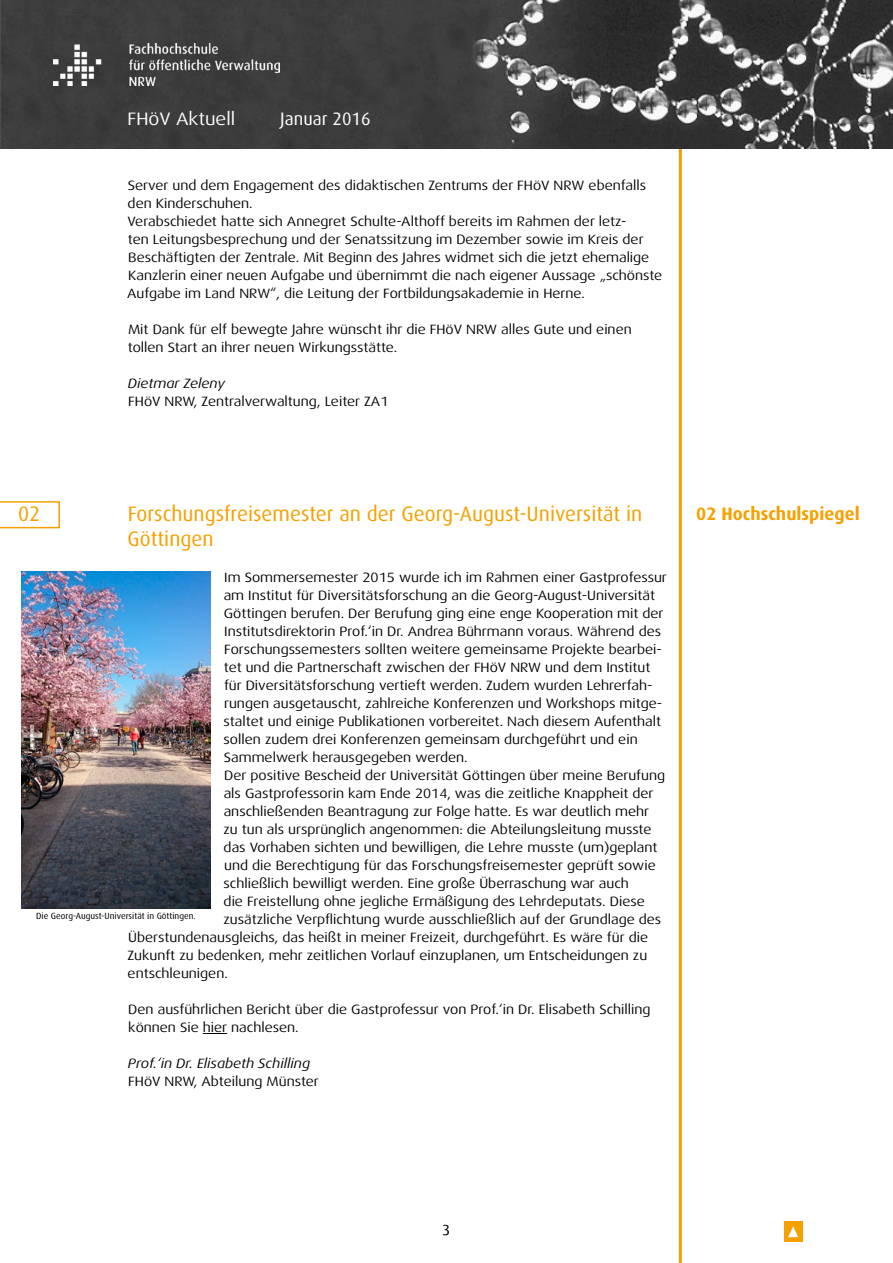
<style>
.page{position:relative;width:893px;height:1263px;background:#fff}
.page>*{position:absolute;margin:0;border:0;box-sizing:border-box;transform-origin:0 0}
.t1{font:21px/25.2px "Dax";color:#f6a000}
.t2{font:700 18px "Dax";color:#f6a000}
.t3{font:18px "Dax Wide";color:#fff}
.t4{font:18px "Dax";color:#fff}
.t5{font:15px "Dax Regular Caps";color:#000}
.t6{font:13.5px/18px "Dax Wide";color:#000}
.t7{font:italic 13.5px "Dax Wide";color:#000}
.t8{font:9px "Dax";color:#000}
</style>
<div class="page">
<hr style="left:679px;top:148px;width:3px;height:1115px;background:#f6a000">
<img style="left:0;top:0;width:893px;height:148px">
<img style="left:54px;top:43px;width:226px;height:43px">
<div style="left:784px;top:1221px;width:18px;height:21px;background:#f6a000"></div>
<svg style="left:788px;top:1226px;width:10px;height:11px"></svg>
<svg style="left:203px;top:1033px;width:24px;height:1px"></svg>
<svg style="left:0;top:501px;width:60px;height:27px"></svg>
<img style="left:21px;top:572px;width:190px;height:337px">
<h2 class="t3" style="left:128px;top:109px;width:109px">FHöV Aktuell</h2>
<h2 class="t4" style="left:280px;top:109px;width:92px">Januar 2016</h2>
<p class="t6" style="left:128px;top:176px;width:520px">Server und dem Engagement des didaktischen Zentrums der FHöV NRW ebenfalls den Kinderschuhen.</p>
<p class="t6" style="left:127px;top:212px;width:537px">Verabschiedet hatte sich Annegret Schulte-Althoff bereits im Rahmen der letz-<br>ten Leitungsbesprechung und der Senatssitzung im Dezember sowie im Kreis der Beschäftigten der Zentrale. Mit Beginn des Jahres widmet sich die jetzt ehemalige Kanzlerin einer neuen Aufgabe und übernimmt die nach eigener Aussage „schönste Aufgabe im Land NRW“, die Leitung der Fortbildungsakademie in Herne.</p>
<p class="t6" style="left:128px;top:320px;width:505px">Mit Dank für elf bewegte Jahre wünscht ihr die FHöV NRW alles Gute und einen tollen Start an ihrer neuen Wirkungsstätte.</p>
<p class="t7" style="left:128px;top:375px;width:99px">Dietmar Zeleny</p>
<p class="t6" style="left:128px;top:392px;width:262px">FHöV NRW, Zentralverwaltung, Leiter ZA1</p>
<p class="t1" style="left:128px;top:501px;width:516px">Forschungsfreisemester an der Georg-August-Universität in<br>Göttingen</p>
<p class="t6" style="left:224px;top:568px;width:445px">Im Sommersemester 2015 wurde ich im Rahmen einer Gastprofessur am Institut für Diversitätsforschung an die Georg-August-Universität Göttingen berufen. Der Berufung ging eine enge Kooperation mit der Institutsdirektorin Prof.‘in Dr. Andrea Bührmann voraus. Während des Forschungssemesters sollten weitere gemeinsame Projekte bearbei&shy;tet und die Partnerschaft zwischen der FHöV NRW und dem Institut für Diversitätsforschung vertieft werden. Zudem wurden Lehrerfah&shy;rungen ausgetauscht, zahlreiche Konferenzen und Workshops mitge&shy;staltet und einige Publikationen vorbereitet. Nach diesem Aufenthalt sollen zudem drei Konferenzen gemeinsam durchgeführt und ein Sammelwerk herausgegeben werden.</p>
<p class="t6" style="left:224px;top:766px;width:442px">Der positive Bescheid der Universität Göttingen über meine Berufung</p>
<p class="t6" style="left:224px;top:784px;width:431px">als Gastprofessorin kam Ende 2014, was die zeitliche Knappheit der</p>
<p class="t6" style="left:224px;top:802px;width:427px">anschließenden Beantragung zur Folge hatte. Es war deutlich mehr</p>
<p class="t6" style="left:223px;top:820px;width:430px">zu tun als ursprünglich angenommen: die Abteilungsleitung musste</p>
<p class="t6" style="left:224px;top:838px;width:435px">das Vorhaben sichten und bewilligen, die Lehre musste (um)geplant</p>
<p class="t6" style="left:224px;top:856px;width:433px">und die Berechtigung für das Forschungsfreisemester geprüft sowie</p>
<p class="t6" style="left:224px;top:874px;width:407px">schließlich bewilligt werden. Eine große Überraschung war auch</p>
<p class="t6" style="left:224px;top:892px;width:423px">die Freistellung ohne jegliche Ermäßigung des Lehrdeputats. Diese</p>
<p class="t6" style="left:223px;top:910px;width:439px">zusätzliche Verpflichtung wurde ausschließlich auf der Grundlage des</p>
<p class="t6" style="left:128px;top:928px;width:521px">Überstundenausgleichs, das heißt in meiner Freizeit, durchgeführt. Es wäre für die</p>
<p class="t6" style="left:128px;top:946px;width:521px">Zukunft zu bedenken, mehr zeitlichen Vorlauf einzuplanen, um Entscheidungen zu</p>
<p class="t6" style="left:128px;top:964px;width:102px">entschleunigen.</p>
<p class="t6" style="left:128px;top:1000px;width:524px">Den ausführlichen Bericht über die Gastprofessur von Prof.‘in Dr. Elisabeth Schilling können Sie hier nachlesen.</p>
<p class="t7" style="left:128px;top:1056px;width:184px">Prof.‘in Dr. Elisabeth Schilling</p>
<p class="t6" style="left:128px;top:1072px;width:192px">FHöV NRW, Abteilung Münster</p>
<p class="t1" style="left:18px;top:501px;width:24px">02</p>
<p class="t8" style="left:36px;top:911px;width:161px">Die Georg-August-Universität in Göttingen.</p>
<p class="t2" style="left:696px;top:503px;width:165px">02 Hochschulspiegel</p>
<p class="t5" style="left:443px;top:1219px;width:9px">3</p>
</div>
